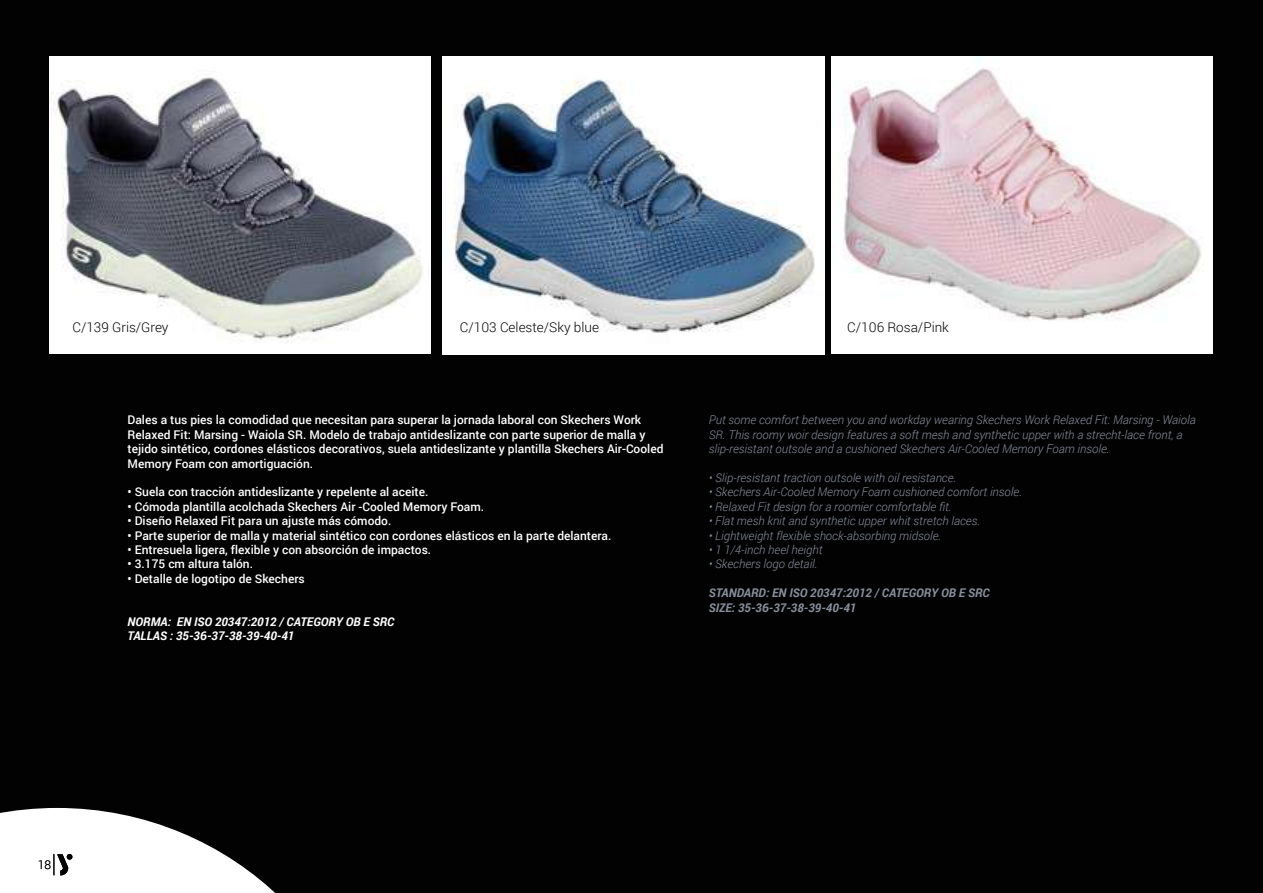
<style>
.page{position:relative;width:1263px;height:893px;background:#020203}
.page>*{position:absolute;margin:0;border:0;box-sizing:border-box;transform-origin:0 0}
.t1{font:300 13.5px "Roboto";color:#020203}
.t2{font:500 12px/14.4px "Roboto";color:#fff}
.t3{font:italic 300 12px/14.4px "Roboto";color:#888e9b}
.t4{font:italic 700 12px/14.4px "Roboto";color:#888e9b}
.t5{font:italic 700 12px/14.4px "Roboto";color:#fff}
.t6{font:300 12px "Roboto";color:#000}
</style>
<div class="page">
<img style="left:832px;top:56px;width:381px;height:297px">
<img style="left:50px;top:56px;width:381px;height:297px">
<img style="left:443px;top:56px;width:382px;height:298px">
<svg style="left:0;top:808px;width:275px;height:85px"></svg>
<p class="t1" style="left:72px;top:318px;width:98px">C/139 Gris/Grey</p>
<p class="t1" style="left:460px;top:318px;width:141px">C/103 Celeste/Sky blue</p>
<p class="t1" style="left:847px;top:318px;width:103px">C/106 Rosa/Pink</p>
<p class="t2" style="left:128px;top:412px;width:537px">Dales a tus pies la comodidad que necesitan para superar la jornada laboral con Skechers Work Relaxed Fit: Marsing - Waiola SR. Modelo de trabajo antideslizante con parte superior de malla y tejido sintético, cordones elásticos decorativos, suela antideslizante y plantilla Skechers Air-Cooled Memory Foam con amortiguación.</p>
<p class="t2" style="left:128px;top:484px;width:302px">• Suela con tracción antideslizante y repelente al aceite.</p>
<p class="t2" style="left:128px;top:499px;width:358px">• Cómoda plantilla acolchada Skechers Air -Cooled Memory Foam.</p>
<p class="t2" style="left:128px;top:513px;width:265px">• Diseño Relaxed Fit para un ajuste más cómodo.</p>
<p class="t2" style="left:128px;top:528px;width:485px">• Parte superior de malla y material sintético con cordones elásticos en la parte delantera.</p>
<p class="t2" style="left:128px;top:542px;width:305px">• Entresuela ligera, flexible y con absorción de impactos.</p>
<p class="t2" style="left:128px;top:556px;width:127px">• 3.175 cm altura talón.</p>
<p class="t2" style="left:128px;top:571px;width:179px">• Detalle de logotipo de Skechers</p>
<p class="t5" style="left:128px;top:614px;width:268px">NORMA: EN ISO 20347:2012 / CATEGORY OB E SRC<br>TALLAS : 35-36-37-38-39-40-41</p>
<p class="t3" style="left:709px;top:412px;width:489px">Put some comfort between you and workday wearing Skechers Work Relaxed Fit: Marsing - Waiola<br>SR. This roomy woir design features a soft mesh and synthetic upper with a strecht-lace front, a slip-resistant outsole and a cushioned Skechers Air-Cooled Memory Foam insole.</p>
<p class="t3" style="left:709px;top:470px;width:249px">• Slip-resistant traction outsole with oil resistance.</p>
<p class="t3" style="left:709px;top:484px;width:315px">• Skechers Air-Cooled Memory Foam cushioned comfort insole.</p>
<p class="t3" style="left:709px;top:499px;width:244px">• Relaxed Fit design for a roomier comfortable fit.</p>
<p class="t3" style="left:709px;top:513px;width:273px">• Flat mesh knit and synthetic upper whit stretch laces.</p>
<p class="t3" style="left:709px;top:528px;width:234px">• Lightweight flexible shock-absorbing midsole.</p>
<p class="t3" style="left:709px;top:542px;width:115px">• 1 1/4-inch heel height</p>
<p class="t3" style="left:709px;top:556px;width:110px">• Skechers logo detail.</p>
<p class="t4" style="left:709px;top:585px;width:282px">STANDARD: EN ISO 20347:2012 / CATEGORY OB E SRC<br>SIZE: 35-36-37-38-39-40-41</p>
<p class="t6" style="left:38px;top:857px;width:15px">18</p>
</div>
